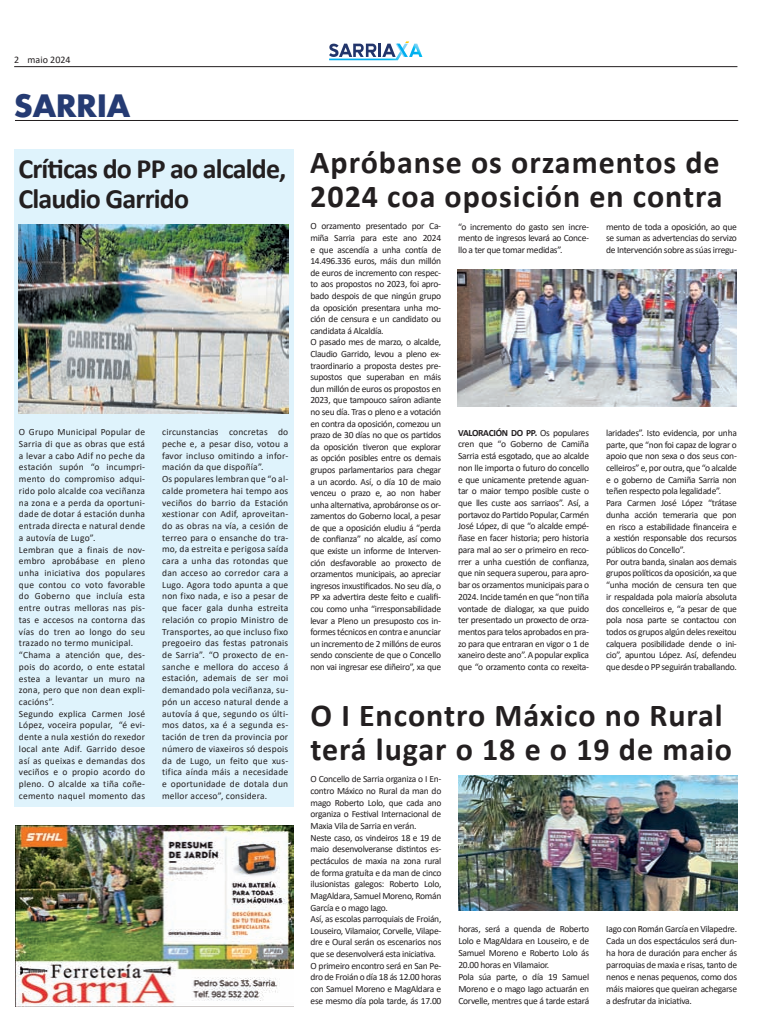
<style>
.page{position:relative;width:780px;height:1035px;background:#fff}
.page>*{position:absolute;margin:0;border:0;box-sizing:border-box;transform-origin:0 0}
.t1{font:700 32px/34px "Calibri";letter-spacing:.03em;color:#231f20}
.t2{font:700 30px "Futura";color:#253b73}
.t3{font:700 28px/30px "Calibri";letter-spacing:-.03em;color:#231f20}
.t4{font:10px "Calibri";color:#231f20}
.t5{font:9.5px/11.6px "Calibri";letter-spacing:-.03em;color:#231f20}
.t6{font:9.5px/11.7px "Calibri";letter-spacing:.02em;color:#231f20}
.s1{font-weight:700}
</style>
<div class="page">
<hr style="left:14px;top:66px;width:723px;height:1px;background:#231f20">
<svg style="left:329px;top:41px;width:93px;height:19px"></svg>
<hr style="left:15px;top:120px;width:723px;height:1px;background:#231f20">
<div style="left:14px;top:149px;width:279px;height:657px;background:#dff3fc"></div>
<img style="left:18px;top:224px;width:270px;height:190px">
<img style="left:458px;top:775px;width:279px;height:135px">
<img style="left:457px;top:269px;width:279px;height:138px">
<img style="left:16px;top:825px;width:277px;height:181px">
<p class="t4" style="left:14px;top:53px;width:58px">2 maio 2024</p>
<h2 class="t2" style="left:14px;top:85px;width:117px">SARRIA</h2>
<h3 class="t3" style="left:18px;top:153px;width:269px">Críticas do PP ao alcalde,<br>Claudio Garrido</h3>
<p class="t6" style="left:19px;top:426px;width:128px">O Grupo Municipal Popular de<br>Sarria di que as obras que está a levar a cabo Adif no peche da estación supón “o incumpri&shy;mento do compromiso adqui&shy;rido polo alcalde coa veciñanza na zona e a perda da oportuni&shy;dade de dotar á estación dunha entrada directa e natural dende a autovía de Lugo”.<br>Lembran que a finais de nov&shy;embro aprobábase en pleno unha iniciativa dos populares que contou co voto favorable do Goberno que incluía esta entre outras melloras nas pis&shy;tas e accesos na contorna das vías do tren ao longo do seu trazado no termo municipal. “Chama a atención que, des&shy;pois do acordo, o ente estatal estea a levantar un muro na zona, pero que non dean expli&shy;cacións”.<br>Segundo explica Carmen José<br>López, voceira popular, “é evi&shy;dente a nula xestión do rexedor local ante Adif. Garrido desoe así as queixas e demandas dos veciños e o propio acordo do pleno. O alcalde xa tiña coñe&shy;cemento naquel momento das</p>
<p class="t6" style="left:162px;top:426px;width:128px">circunstancias concretas do peche e, a pesar diso, votou a favor incluso omitindo a infor&shy;mación da que dispoñía”.<br>Os populares lembran que “o al&shy;calde prometera hai tempo aos veciños do barrio da Estación xestionar con Adif, aproveitan&shy;do as obras na vía, a cesión de terreo para o ensanche do tra&shy;mo, da estreita e perigosa saída cara a unha das rotondas que dan acceso ao corredor cara a<br>Lugo. Agora todo apunta a que non fixo nada, e iso a pesar de que facer gala dunha estreita relación co propio Ministro de<br>Transportes, ao que incluso fixo pregoeiro das festas patronais de Sarria”. “O proxecto de en&shy;sanche e mellora do acceso á estación, ademais de ser moi demandado pola veciñanza, su&shy;pón un acceso natural dende a autovía á que, segundo os últi&shy;mos datos, xa é a segunda es&shy;tación de tren da provincia por número de viaxeiros só despois da de Lugo, un feito que xus&shy;tifica aínda máis a necesidade e oportunidade de dotala dun mellor acceso”, considera.</p>
<h1 class="t1" style="left:310px;top:145px;width:414px">Apróbanse os orzamentos de<br>2024 coa oposición en contra</h1>
<p class="t5" style="left:310px;top:220px;width:132px">O orzamento presentado por Ca&shy;miña Sarria para este ano 2024 e que ascendía a unha contía de 14.496.336 euros, máis dun millón de euros de incremento con respec&shy;to aos propostos no 2023, foi apro&shy;bado despois de que ningún grupo da oposición presentara unha mo&shy;ción de censura e un candidato ou candidata á Alcaldía.<br>O pasado mes de marzo, o alcalde, Claudio Garrido, levou a pleno ex&shy;traordinario a proposta destes pre&shy;supostos que superaban en máis dun millón de euros os propostos en 2023, que tampouco saíron adiante no seu día. Tras o pleno e a votación en contra da oposición, comezou un prazo de 30 días no que os partidos da oposición tiveron que explorar as opción posibles entre os demais grupos parlamentarios para chegar a un acordo. Así, o día 10 de maio venceu o prazo e, ao non haber unha alternativa, aprobáronse os or&shy;zamentos do Goberno local, a pesar de que a oposición eludiu á “perda de confianza” no alcalde, así como que existe un informe de Interven&shy;ción desfavorable ao proxecto de orzamentos municipais, ao apreciar ingresos inxustificados. No seu día, o PP xa advertira deste feito e cualifi&shy;cou como unha “irresponsabilidade levar a Pleno un presuposto cos in&shy;formes técnicos en contra e anunciar un incremento de 2 millóns de euros sendo consciente de que o Concello non vai ingresar ese diñeiro”, xa que</p>
<p class="t5" style="left:458px;top:220px;width:132px;text-align:justify">“o incremento do gasto sen incre&shy;mento de ingresos levará ao Conce&shy;llo a ter que tomar medidas”.</p>
<p class="t5" style="left:458px;top:426px;width:132px;text-align:justify"><span class="s1">VALORACIÓN DO PP.</span> Os populares cren que “o Goberno de Camiña Sarria está esgotado, que ao alcalde non lle importa o futuro do concello e que unicamente pretende aguan&shy;tar o maior tempo posible custe o que lles custe aos sarriaos”. Así, a portavoz do Partido Popular, Carmén José López, di que “o alcalde empé&shy;ñase en facer historia; pero historia para mal ao ser o primeiro en reco&shy;rrer a unha cuestión de confianza, que nin sequera superou, para apro&shy;bar os orzamentos municipais para o 2024. Incide tamén en que “non tiña vontade de dialogar, xa que puido ter presentado un proxecto de orza&shy;mentos para telos aprobados en pra&shy;zo para que entraran en vigor o 1 de xaneiro deste ano”. A popular explica que “o orzamento conta co rexeita-</p>
<p class="t5" style="left:606px;top:220px;width:132px;text-align:justify">mento de toda a oposición, ao que se suman as advertencias do servizo de Intervención sobre as súas irregu-</p>
<p class="t5" style="left:606px;top:426px;width:132px">laridades”. Isto evidencia, por unha parte, que “non foi capaz de lograr o apoio que non sexa o dos seus con&shy;celleiros” e, por outra, que “o alcalde e o goberno de Camiña Sarria non teñen respecto pola legalidade”.<br>Para Carmen José López “trátase dunha acción temeraria que pon en risco a estabilidade financeira e a xestión responsable dos recursos públicos do Concello”.<br>Por outra banda, sinalan aos demais grupos políticos da oposición, xa que “unha moción de censura ten que ir respaldada pola maioría absoluta dos concelleiros e, “a pesar de que pola nosa parte se contactou con todos os grupos algún deles rexeitou calquera posibilidade dende o ini&shy;cio”, apuntou López. Así, defendeu que desde o PP seguirán traballando.</p>
<h1 class="t1" style="left:310px;top:698px;width:423px">O I Encontro Máxico no Rural terá lugar o 18 e o 19 de maio</h1>
<p class="t5" style="left:310px;top:773px;width:132px">O Concello de Sarria organiza o I En&shy;contro Máxico no Rural da man do mago Roberto Lolo, que cada ano organiza o Festival Internacional de Maxia Vila de Sarria en verán.<br>Neste caso, os vindeiros 18 e 19 de maio desenvolveranse distintos es&shy;pectáculos de maxia na zona rural de forma gratuíta e da man de cinco ilusionistas galegos: Roberto Lolo, MagAldara, Samuel Moreno, Román García e o mago Iago.<br>Así, as escolas parroquiais de Froián, Louseiro, Vilamaior, Corvelle, Vilape&shy;dre e Oural serán os escenarios nos que se desenvolverá esta iniciativa.<br>O primeiro encontro será en San Pe&shy;dro de Froián o día 18 ás 12.00 horas con Samuel Moreno e MagAldara e ese mesmo día pola tarde, ás 17.00</p>
<p class="t5" style="left:458px;top:923px;width:132px;line-height:11.9px">horas, será a quenda de Roberto<br>Lolo e MagAldara en Louseiro, e de<br>Samuel Moreno e Roberto Lolo ás<br>20.00 horas en Vilamaior.<br>Pola súa parte, o día 19 Samuel<br>Moreno e o mago Iago actuarán en<br>Corvelle, mentres que á tarde estará</p>
<p class="t5" style="left:606px;top:922px;width:132px;line-height:12px;text-align:justify">Iago con Román García en Vilapedre.<br>Cada un dos espectáculos será dun&shy;ha hora de duración para encher ás parroquias de maxia e risas, tanto de nenos e nenas pequenos, como dos máis maiores que queiran achegarse a desfrutar da iniciativa.</p>
</div>
